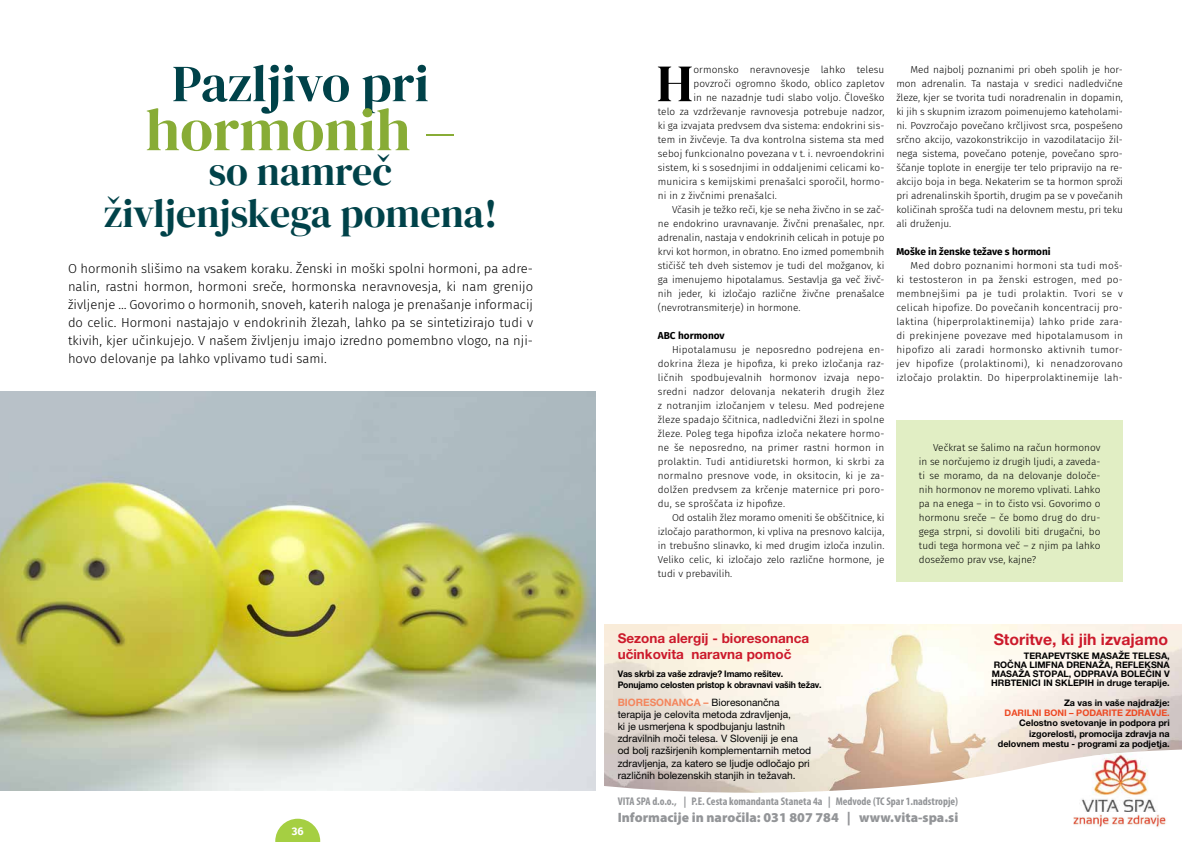
<style>
.page{position:relative;width:1191px;height:842px;background:#fff}
.page>*{position:absolute;margin:0;border:0;box-sizing:border-box;transform-origin:0 0}
.t1{font:60px "DM Serif Display";color:#88ac36}
.t2{font:52.4px "DM Serif Display";color:#000}
.t3{font:52px "DM Serif Display";color:#004249}
.t4{font:40px/42px "DM Serif Display";color:#004249;text-align:center}
.t5{font:700 15.8px "Helvetica Neue LT Pro";color:#cc1a2c}
.t6{font:900 13.6px "Myriad Pro";color:#939598}
.t7{font:700 13.5px/16.2px "Helvetica Neue LT Pro";color:#cc1a2c}
.t8{font:300 13px/18px "Fira Sans";color:#000;text-align:justify}
.t9{font:700 condensed 11.2px "Myriad Pro";color:#939598}
.t10{font:700 11px "Fira Sans";color:#fff}
.t11{font:10.2px/12.2px "Helvetica Neue LT Pro";color:#000}
.t12{font:300 10px/14px "Fira Sans";color:#000;text-align:justify}
.t13{font:700 10px "Fira Sans";color:#000}
.t14{font:700 9px/9px "Helvetica Neue LT Pro";color:#000;text-align:justify}
.t15{font:700 9px/10.8px "Helvetica Neue LT Pro";letter-spacing:-.02em;color:#000;scale:.96 1}
.t16{font:700 9px "Helvetica Neue LT Pro";color:#ed4923}
.s1{font-weight:700;color:#f4865e}
</style>
<div class="page">
<svg style="left:275px;top:819px;width:45px;height:23px"></svg>
<img style="left:0;top:391px;width:595px;height:400px">
<div style="left:896px;top:421px;width:227px;height:161px;background:#e1eec4"></div>
<img style="left:605px;top:624px;width:576px;height:121px">
<svg style="left:605px;top:745px;width:576px;height:48px"></svg>
<img style="left:1081px;top:799px;width:75px;height:13px">
<img style="left:1073px;top:814px;width:93px;height:13px">
<img style="left:1091px;top:753px;width:58px;height:42px">
<h3 class="t3" style="left:172px;top:54px;width:258px">Pazljivo pri</h3>
<h1 class="t1" style="left:145px;top:95px;width:312px">hormonih –</h1>
<h3 class="t4" style="left:104px;top:151px;width:395px">so namreč življenjskega pomena!</h3>
<p class="t8" style="left:68px;top:260px;width:466px">O hormonih slišimo na vsakem koraku. Ženski in moški spolni hormoni, pa adre&shy;nalin, rastni hormon, hormoni sreče, hormonska neravnovesja, ki nam grenijo življenje … Govorimo o hormonih, snoveh, katerih naloga je prenašanje informacij do celic. Hormoni nastajajo v endokrinih žlezah, lahko pa se sintetizirajo tudi v tkivih, kjer učinkujejo. V našem življenju imajo izredno pomembno vlogo, na nji&shy;hovo delovanje pa lahko vplivamo tudi sami.</p>
<p class="t10" style="left:292px;top:822px;width:13px">36</p>
<h2 class="t2" style="left:656px;top:53px;width:38px">H</h2>
<p class="t12" style="left:693px;top:63px;width:192px">ormonsko neravnovesje lahko telesu</p>
<p class="t12" style="left:693px;top:77px;width:192px">povzroči ogromno škodo, oblico zapletov</p>
<p class="t12" style="left:693px;top:91px;width:192px">in ne nazadnje tudi slabo voljo. Človeško</p>
<p class="t12" style="left:658px;top:105px;width:228px">telo za vzdrževanje ravnovesja potrebuje nadzor,</p>
<p class="t12" style="left:658px;top:119px;width:228px">ki ga izvajata predvsem dva sistema: endokrini sis-</p>
<p class="t12" style="left:658px;top:133px;width:228px">tem in živčevje. Ta dva kontrolna sistema sta med</p>
<p class="t12" style="left:658px;top:147px;width:228px">seboj funkcionalno povezana v t. i. nevroendokrini</p>
<p class="t12" style="left:658px;top:161px;width:228px">sistem, ki s sosednjimi in oddaljenimi celicami ko-</p>
<p class="t12" style="left:658px;top:175px;width:228px">municira s kemijskimi prenašalci sporočil, hormo-</p>
<p class="t12" style="left:658px;top:189px;width:120px">ni in z živčnimi prenašalci.</p>
<p class="t12" style="left:672px;top:203px;width:214px">Včasih je težko reči, kje se neha živčno in se zač-</p>
<p class="t12" style="left:658px;top:217px;width:228px">ne endokrino uravnavanje. Živčni prenašalec, npr.</p>
<p class="t12" style="left:658px;top:231px;width:228px">adrenalin, nastaja v endokrinih celicah in potuje po</p>
<p class="t12" style="left:658px;top:245px;width:228px">krvi kot hormon, in obratno. Eno izmed pomembnih</p>
<p class="t12" style="left:658px;top:259px;width:228px">stičišč teh dveh sistemov je tudi del možganov, ki</p>
<p class="t12" style="left:658px;top:273px;width:228px">ga imenujemo hipotalamus. Sestavlja ga več živč-</p>
<p class="t12" style="left:658px;top:287px;width:228px">nih jeder, ki izločajo različne živčne prenašalce</p>
<p class="t12" style="left:658px;top:301px;width:144px">(nevrotransmiterje) in hormone.</p>
<p class="t13" style="left:658px;top:327px;width:68px">ABC hormonov</p>
<p class="t12" style="left:658px;top:343px;width:228px;text-indent:14px">Hipotalamusu je neposredno podrejena en&shy;dokrina žleza je hipofiza, ki preko izločanja raz&shy;ličnih spodbujevalnih hormonov izvaja nepo&shy;sredni nadzor delovanja nekaterih drugih žlez z notranjim izločanjem v telesu. Med podrejene žleze spadajo ščitnica, nadledvični žlezi in spolne žleze. Poleg tega hipofiza izloča nekatere hormo&shy;ne še neposredno, na primer rastni hormon in prolaktin. Tudi antidiuretski hormon, ki skrbi za normalno presnove vode, in oksitocin, ki je za&shy;dolžen predvsem za krčenje maternice pri poro&shy;du, se sproščata iz hipofize.</p>
<p class="t12" style="left:658px;top:511px;width:228px;text-indent:14px">Od ostalih žlez moramo omeniti še obščitnice, ki izločajo parathormon, ki vpliva na presnovo kalcija, in trebušno slinavko, ki med drugim izloča inzulin.<br>Veliko celic, ki izločajo zelo različne hormone, je tudi v prebavilih.</p>
<p class="t12" style="left:896px;top:63px;width:228px;text-indent:14px">Med najbolj poznanimi pri obeh spolih je hor&shy;mon adrenalin. Ta nastaja v sredici nadledvične žleze, kjer se tvorita tudi noradrenalin in dopamin, ki jih s skupnim izrazom poimenujemo kateholami&shy;ni. Povzročajo povečano krčljivost srca, pospešeno srčno akcijo, vazokonstrikcijo in vazodilatacijo žil&shy;nega sistema, povečano potenje, povečano spro&shy;ščanje toplote in energije ter telo pripravijo na re&shy;akcijo boja in bega. Nekaterim se ta hormon sproži pri adrenalinskih športih, drugim pa se v povečanih količinah sprošča tudi na delovnem mestu, pri teku ali druženju.</p>
<p class="t13" style="left:896px;top:243px;width:156px">Moške in ženske težave s hormoni</p>
<p class="t12" style="left:896px;top:259px;width:228px;text-indent:14px">Med dobro poznanimi hormoni sta tudi moš&shy;ki testosteron in pa ženski estrogen, med po&shy;membnejšimi pa je tudi prolaktin. Tvori se v celicah hipofize. Do povečanih koncentracij pro&shy;laktina (hiperprolaktinemija) lahko pride zara&shy;di prekinjene povezave med hipotalamusom in hipofizo ali zaradi hormonsko aktivnih tumor&shy;jev hipofize (prolaktinomi), ki nenadzorovano izločajo prolaktin. Do hiperprolaktinemije lah-</p>
<p class="t12" style="left:919px;top:441px;width:183px;text-indent:14px">Večkrat se šalimo na račun hormonov in se norčujemo iz drugih ljudi, a zaveda&shy;ti se moramo, da na delovanje določe&shy;nih hormonov ne moremo vplivati. Lahko pa na enega – in to čisto vsi. Govorimo o hormonu sreče – če bomo drug do dru&shy;gega strpni, si dovolili biti drugačni, bo tudi tega hormona več – z njim pa lahko dosežemo prav vse, kajne?</p>
<h3 class="t7" style="left:617px;top:629px;width:193px">Sezona alergij - bioresonanca učinkovita naravna pomoč</h3>
<p class="t15" style="left:617px;top:668px;width:214px">Vas skrbi za vaše zdravje? Imamo rešitev.<br>Ponujamo celosten pristop k obravnavi vaših težav.</p>
<p class="t11" style="left:617px;top:696px;width:195px"><span class="s1">BIORESONANCA –</span> Bioresonančna terapija je celovita metoda zdravljenja,<br>ki je usmerjena k spodbujanju lastnih zdravilnih moči telesa. V Sloveniji je ena od bolj razširjenih komplementarnih metod zdravljenja, za katero se ljudje odločajo pri različnih bolezenskih stanjih in težavah.</p>
<h3 class="t5" style="left:993px;top:630px;width:176px">Storitve, ki jih izvajamo</h3>
<p class="t14" style="left:991px;top:651px;width:180px;text-indent:33px">TERAPEVTSKE MASAŽE TELESA, ROČNA LIMFNA DRENAŽA, REFLEKSNA MASAŽA STOPAL, ODPRAVA BOLEČIN V HRBTENICI IN SKLEPIH in druge terapije.</p>
<p class="t14" style="left:1064px;top:698px;width:107px">Za vas in vaše najdražje:</p>
<p class="t16" style="left:1004px;top:707px;width:167px">DARILNI BONI – PODARITE ZDRAVJE.</p>
<p class="t14" style="left:997px;top:718px;width:173px;line-height:10.2px;text-align:right">Celostno svetovanje in podpora pri izgorelosti, promocija zdravja na delovnem mestu - programi za podjetja.</p>
<p class="t9" style="left:617px;top:795px;width:342px">VITA SPA d.o.o., | P.E. Cesta komandanta Staneta 4a | Medvode (TC Spar 1.nadstropje)</p>
<h3 class="t6" style="left:617px;top:810px;width:342px">Informacije in naročila: 031 807 784 | www.vita-spa.si</h3>
</div>
